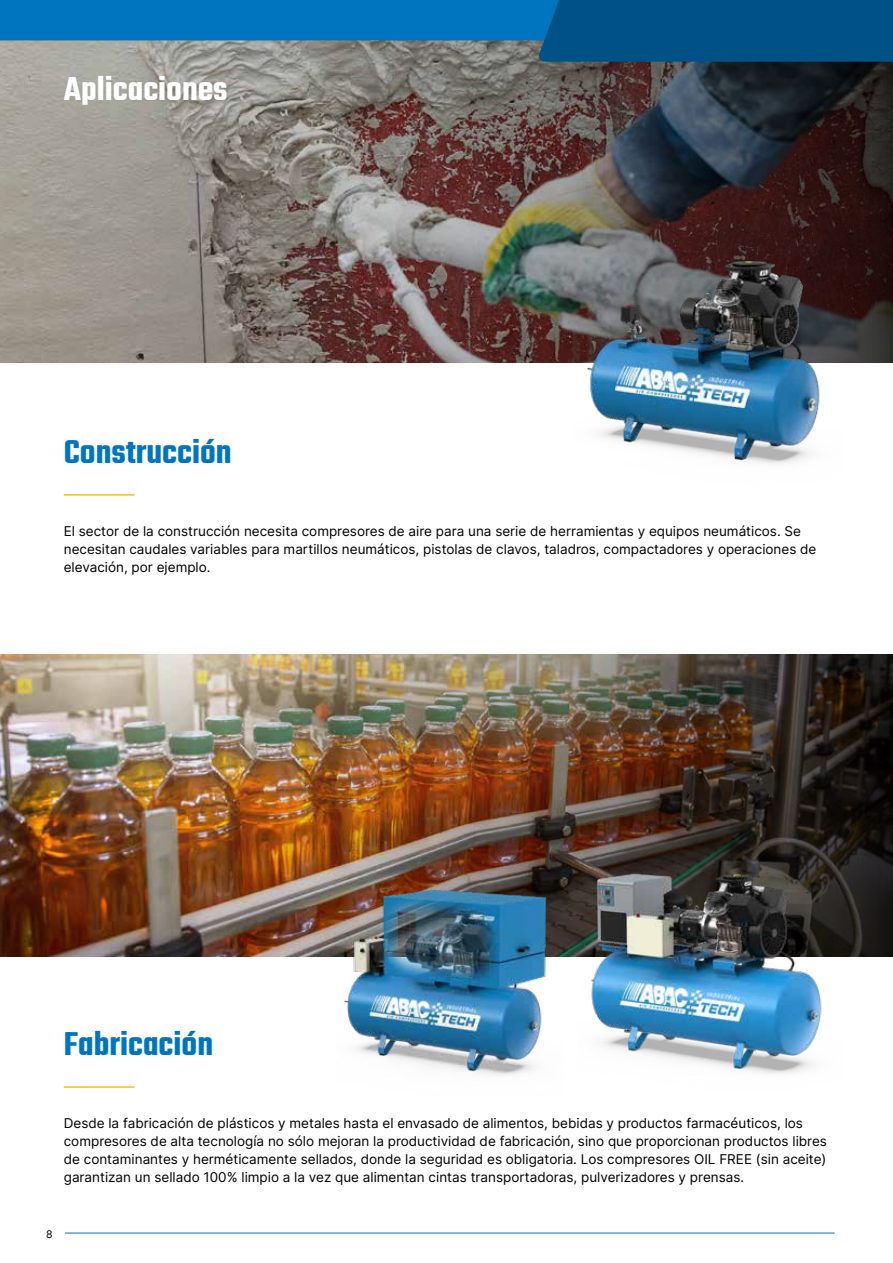
<style>
.page{position:relative;width:893px;height:1263px;background:#fff}
.page>*{position:absolute;margin:0;border:0;box-sizing:border-box;transform-origin:0 0}
.t1{font:600 36px "Teko";color:#0075bf}
.t2{font:600 36px "Teko";color:#fff}
.t3{font:13.5px/18px "Inter";color:#000}
.t4{font:10.5px "Inter";color:#000}
</style>
<div class="page">
<img style="left:0;top:655px;width:893px;height:302px">
<img style="left:0;top:62px;width:893px;height:300px">
<img style="left:574px;top:225px;width:270px;height:239px">
<hr style="left:65px;top:1233px;width:770px;height:1px;background:#0075bf">
<svg style="left:0;top:0;width:893px;height:62px;background:#1f6d9e"></svg>
<hr style="left:64px;top:494px;width:70px;height:2px;background:#fcbe0e">
<hr style="left:64px;top:1086px;width:70px;height:2px;background:#fcbe0e">
<img style="left:577px;top:834px;width:267px;height:240px">
<img style="left:335px;top:867px;width:230px;height:208px">
<h1 class="t2" style="left:64px;top:67px;width:165px">Aplicaciones</h1>
<h1 class="t1" style="left:64px;top:429px;width:169px">Construcción</h1>
<p class="t3" style="left:64px;top:522px;width:754px">El sector de la construcción necesita compresores de aire para una serie de herramientas y equipos neumáticos. Se necesitan caudales variables para martillos neumáticos, pistolas de clavos, taladros, compactadores y operaciones de elevación, por ejemplo.</p>
<h1 class="t1" style="left:64px;top:1022px;width:151px">Fabricación</h1>
<p class="t3" style="left:64px;top:1114px;width:765px">Desde la fabricación de plásticos y metales hasta el envasado de alimentos, bebidas y productos farmacéuticos, los compresores de alta tecnología no sólo mejoran la productividad de fabricación, sino que proporcionan productos libres de contaminantes y herméticamente sellados, donde la seguridad es obligatoria. Los compresores OIL FREE (sin aceite) garantizan un sellado 100% limpio a la vez que alimentan cintas transportadoras, pulverizadores y prensas.</p>
<p class="t4" style="left:46px;top:1227px;width:8px">8</p>
</div>
